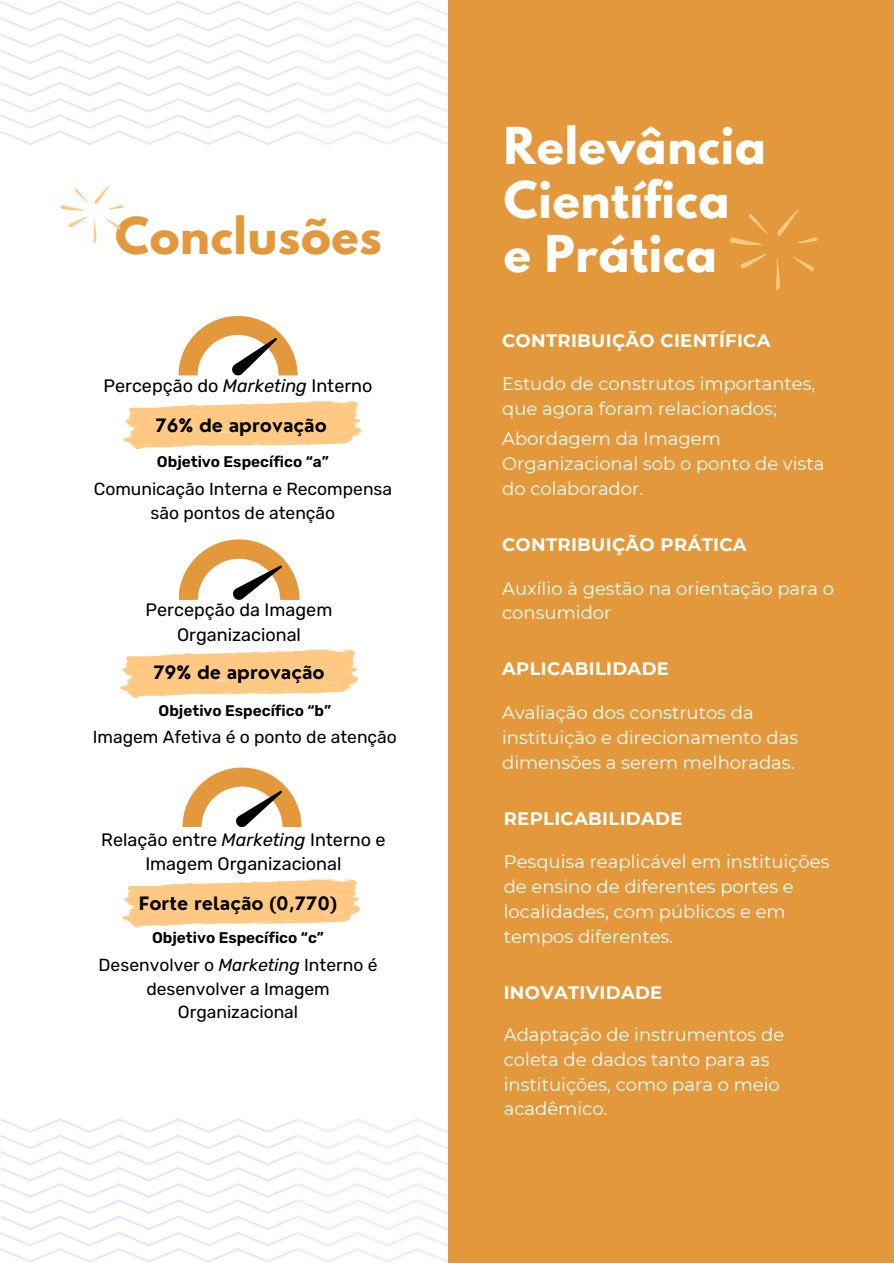
<style>
.page{position:relative;width:894px;height:1264px;background:#fff}
.page>*{position:absolute;margin:0;border:0;box-sizing:border-box;transform-origin:0 0}
.t1{font:700 45px/54px "League Spartan";letter-spacing:.015em;color:#fff}
.t2{font:700 45px "League Spartan";letter-spacing:.015em;color:#e2983b}
.t3{font:18px/24.8px "Montserrat";color:#fff}
.t4{font:18px/24.8px "Rubik";color:#000;text-align:center}
.t5{font:700 18px "Montserrat";letter-spacing:.015em;color:#fff}
.t6{font:700 18px "Nourd";color:#000}
.t7{font:17.4px/23.7px "Rubik";color:#000;text-align:center}
.t8{font:600 15.3px "Rubik";color:#000}
.s1{font-style:italic}
</style>
<div class="page">
<svg style="left:0;top:1px;width:448px;height:144px"></svg>
<svg style="left:0;top:1118px;width:448px;height:144px"></svg>
<div style="left:448px;top:0;width:445px;height:1262px;background:#e2983b"></div>
<svg style="left:730px;top:210px;width:87px;height:81px"></svg>
<svg style="left:122px;top:879px;width:238px;height:49px"></svg>
<svg style="left:178px;top:316px;width:119px;height:59px"></svg>
<svg style="left:179px;top:539px;width:120px;height:61px"></svg>
<svg style="left:182px;top:767px;width:119px;height:60px"></svg>
<svg style="left:123px;top:401px;width:239px;height:49px"></svg>
<svg style="left:120px;top:649px;width:239px;height:49px"></svg>
<svg style="left:61px;top:185px;width:62px;height:58px"></svg>
<h4 class="t2" style="left:115px;top:213px;width:268px">Conclusões</h4>
<h4 class="t4" style="left:103px;top:373px;width:270px">Percepção do <span class="s1">Marketing</span> Interno</h4>
<p class="t6" style="left:155px;top:414px;width:173px">76% de aprovação</p>
<p class="t8" style="left:157px;top:452px;width:173px">Objetivo Específico “a”</p>
<h5 class="t7" style="left:94px;top:476px;width:300px;line-height:24.2px">Comunicação Interna e Recompensa são pontos de atenção</h5>
<p class="t4" style="left:146px;top:597px;width:188px">Percepção da Imagem<br>Organizacional</p>
<p class="t6" style="left:153px;top:660px;width:173px">79% de aprovação</p>
<h3 class="t8" style="left:158px;top:701px;width:174px">Objetivo Específico “b”</h3>
<p class="t7" style="left:93px;top:725px;width:305px">Imagem Afetiva é o ponto de atenção</p>
<p class="t4" style="left:101px;top:827px;width:286px">Relação entre <span class="s1">Marketing</span> Interno e<br>Imagem Organizacional</p>
<h1 class="t6" style="left:139px;top:891px;width:199px">Forte relação (0,770)</h1>
<p class="t8" style="left:152px;top:928px;width:173px">Objetivo Específico “c”</p>
<p class="t7" style="left:99px;top:953px;width:280px">Desenvolver o <span class="s1">Marketing</span> Interno é desenvolver a Imagem<br>Organizacional</p>
<p class="t1" style="left:503px;top:124px;width:263px">Relevância<br>Científica e Prática</p>
<p class="t5" style="left:502px;top:329px;width:270px">CONTRIBUIÇÃO CIENTÍFICA</p>
<p class="t3" style="left:502px;top:371px;width:314px">Estudo de construtos importantes, que agora foram relacionados;</p>
<h1 class="t3" style="left:502px;top:426px;width:323px">Abordagem da Imagem<br>Organizacional sob o ponto de vista do colaborador.</h1>
<p class="t5" style="left:502px;top:533px;width:246px">CONTRIBUIÇÃO PRÁTICA</p>
<h4 class="t3" style="left:502px;top:575px;width:333px">Auxílio à gestão na orientação para o consumidor</h4>
<p class="t5" style="left:502px;top:658px;width:168px">APLICABILIDADE</p>
<p class="t3" style="left:502px;top:700px;width:297px">Avaliação dos construtos da instituição e direcionamento das dimensões a serem melhoradas.</p>
<p class="t5" style="left:503px;top:807px;width:180px">REPLICABILIDADE</p>
<p class="t3" style="left:503px;top:849px;width:327px">Pesquisa reaplicável em instituições de ensino de diferentes portes e localidades, com públicos e em tempos diferentes.</p>
<h4 class="t5" style="left:503px;top:981px;width:160px">INOVATIVIDADE</h4>
<h4 class="t3" style="left:503px;top:1022px;width:282px">Adaptação de instrumentos de coleta de dados tanto para as instituições, como para o meio acadêmico.</h4>
</div>
